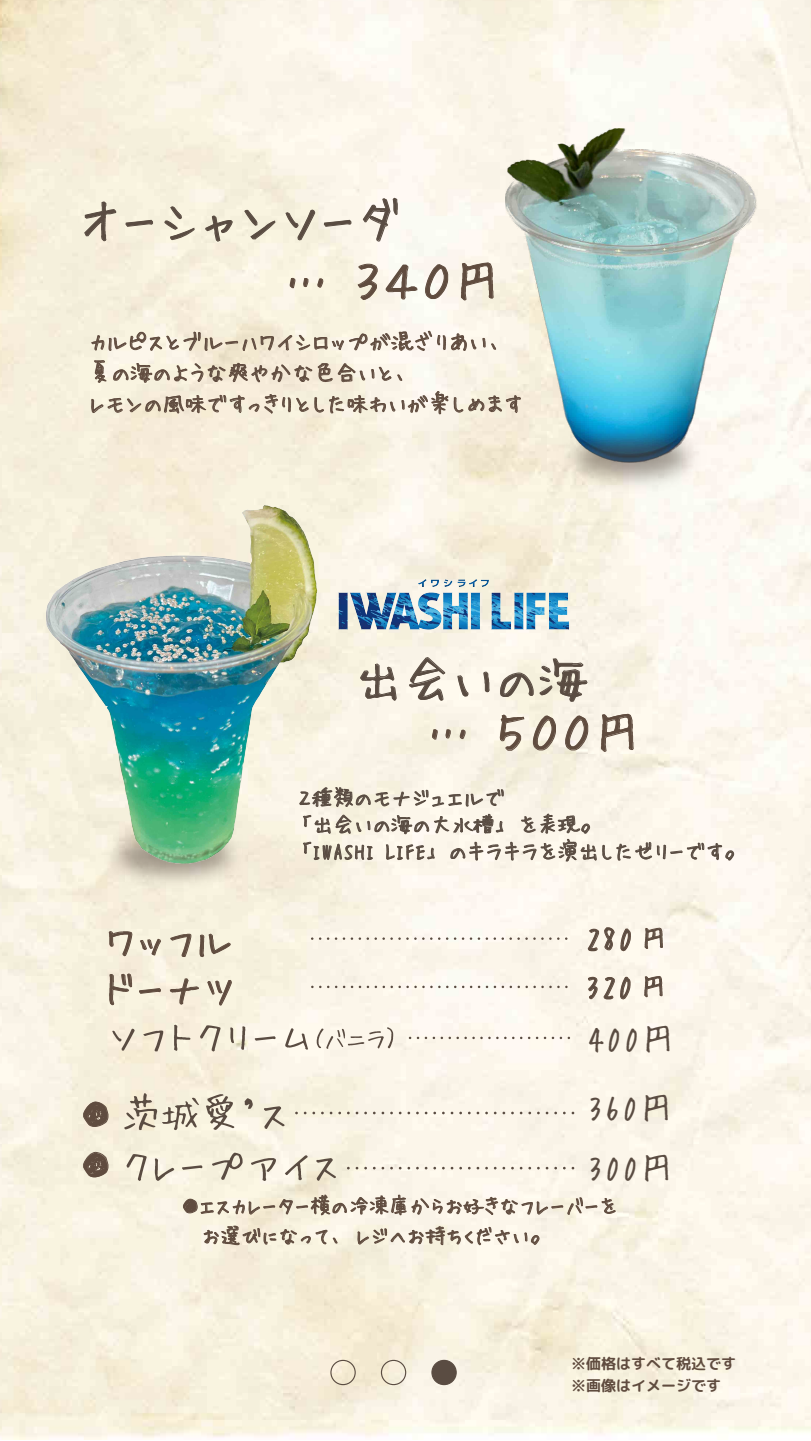
<style>
.page{position:relative;width:811px;height:1441px;background:#fff}
.page>*{position:absolute;margin:0;border:0;box-sizing:border-box;transform-origin:0 0}
.t1{font:49.12px "Hui Font P";color:#5a4c42}
.t2{font:48.75px "Hui Font P";color:#604c3f}
.t3{font:38.78px/48.2px "Hui Font P";color:#604c3f}
.t4{font:36px "Hui Font P";color:#604c3f}
.t5{font:35.25px "Hui Font P";color:#5a4c42}
.t6{font:32.78px "Hui Font P";color:#5a4c42}
.t7{font:21.75px/31px "Hui Font P";color:#604c3f}
.t8{font:21px/26.8px "Hui Font P";color:#5a4c42}
.t9{font:20.25px/30px "Hui Font P";color:#604c3f}
.t10{font:15px/22.5px "rounded mplus 1 c bold";color:#604c3f}
.s1{font-size:26.7px}
</style>
<div class="page">
<img style="left:0;top:0;width:811px;height:1439px">
<svg style="left:311px;top:937px;width:18px;height:3px"></svg>
<svg style="left:335px;top:937px;width:18px;height:3px"></svg>
<svg style="left:359px;top:937px;width:65px;height:3px"></svg>
<svg style="left:430px;top:937px;width:18px;height:3px"></svg>
<svg style="left:454px;top:937px;width:18px;height:3px"></svg>
<svg style="left:478px;top:937px;width:89px;height:3px"></svg>
<svg style="left:588px;top:928px;width:26px;height:23px"></svg>
<svg style="left:621px;top:929px;width:9px;height:22px"></svg>
<svg style="left:645px;top:928px;width:17px;height:20px"></svg>
<svg style="left:409px;top:1037px;width:18px;height:2px"></svg>
<svg style="left:433px;top:1037px;width:65px;height:2px"></svg>
<svg style="left:504px;top:1037px;width:18px;height:2px"></svg>
<svg style="left:528px;top:1037px;width:18px;height:2px"></svg>
<svg style="left:552px;top:1037px;width:18px;height:2px"></svg>
<svg style="left:109px;top:931px;width:23px;height:25px"></svg>
<svg style="left:140px;top:939px;width:21px;height:16px"></svg>
<svg style="left:170px;top:934px;width:21px;height:23px"></svg>
<svg style="left:200px;top:934px;width:31px;height:23px"></svg>
<svg style="left:311px;top:986px;width:18px;height:2px"></svg>
<svg style="left:335px;top:986px;width:18px;height:2px"></svg>
<svg style="left:359px;top:986px;width:89px;height:2px"></svg>
<svg style="left:454px;top:986px;width:18px;height:2px"></svg>
<svg style="left:478px;top:986px;width:89px;height:2px"></svg>
<svg style="left:588px;top:977px;width:9px;height:22px"></svg>
<svg style="left:604px;top:977px;width:10px;height:22px"></svg>
<svg style="left:620px;top:977px;width:10px;height:22px"></svg>
<svg style="left:644px;top:976px;width:18px;height:21px"></svg>
<svg style="left:109px;top:973px;width:23px;height:32px"></svg>
<svg style="left:139px;top:988px;width:22px;height:6px"></svg>
<svg style="left:170px;top:978px;width:29px;height:26px"></svg>
<svg style="left:207px;top:980px;width:25px;height:25px"></svg>
<svg style="left:317px;top:1027px;width:76px;height:22px"></svg>
<svg style="left:112px;top:1028px;width:23px;height:22px"></svg>
<svg style="left:143px;top:1030px;width:20px;height:21px"></svg>
<svg style="left:174px;top:1024px;width:16px;height:27px"></svg>
<svg style="left:200px;top:1025px;width:21px;height:26px"></svg>
<svg style="left:230px;top:1026px;width:15px;height:24px"></svg>
<svg style="left:255px;top:1036px;width:20px;height:5px"></svg>
<svg style="left:285px;top:1028px;width:23px;height:22px"></svg>
<svg style="left:124px;top:1093px;width:75px;height:37px"></svg>
<svg style="left:206px;top:1094px;width:28px;height:36px"></svg>
<svg style="left:245px;top:1098px;width:8px;height:11px"></svg>
<svg style="left:264px;top:1106px;width:20px;height:23px"></svg>
<svg style="left:295px;top:1111px;width:20px;height:3px"></svg>
<svg style="left:321px;top:1111px;width:20px;height:3px"></svg>
<svg style="left:347px;top:1111px;width:20px;height:3px"></svg>
<svg style="left:373px;top:1111px;width:20px;height:3px"></svg>
<svg style="left:399px;top:1111px;width:20px;height:3px"></svg>
<svg style="left:425px;top:1111px;width:20px;height:3px"></svg>
<svg style="left:451px;top:1111px;width:45px;height:3px"></svg>
<svg style="left:502px;top:1111px;width:20px;height:3px"></svg>
<svg style="left:528px;top:1111px;width:20px;height:3px"></svg>
<svg style="left:554px;top:1111px;width:20px;height:3px"></svg>
<svg style="left:126px;top:1154px;width:21px;height:27px"></svg>
<svg style="left:155px;top:1158px;width:19px;height:23px"></svg>
<svg style="left:182px;top:1165px;width:20px;height:5px"></svg>
<svg style="left:212px;top:1152px;width:31px;height:28px"></svg>
<svg style="left:251px;top:1158px;width:25px;height:23px"></svg>
<svg style="left:285px;top:1155px;width:23px;height:25px"></svg>
<svg style="left:316px;top:1158px;width:20px;height:23px"></svg>
<svg style="left:347px;top:1167px;width:20px;height:2px"></svg>
<svg style="left:373px;top:1167px;width:20px;height:2px"></svg>
<svg style="left:399px;top:1167px;width:20px;height:2px"></svg>
<svg style="left:425px;top:1167px;width:20px;height:2px"></svg>
<svg style="left:451px;top:1167px;width:45px;height:2px"></svg>
<svg style="left:502px;top:1167px;width:20px;height:2px"></svg>
<svg style="left:528px;top:1167px;width:20px;height:2px"></svg>
<svg style="left:554px;top:1167px;width:20px;height:2px"></svg>
<svg style="left:83px;top:1151px;width:26px;height:26px"></svg>
<svg style="left:83px;top:1101px;width:26px;height:26px"></svg>
<svg style="left:183px;top:1194px;width:223px;height:21px"></svg>
<svg style="left:412px;top:1197px;width:203px;height:18px"></svg>
<svg style="left:204px;top:1226px;width:123px;height:19px"></svg>
<svg style="left:333px;top:1238px;width:4px;height:5px"></svg>
<svg style="left:358px;top:1226px;width:181px;height:19px"></svg>
<img style="left:93px;top:872px;width:163px;height:28px">
<div style="left:330px;top:1360px;width:26px;height:25px;border:1px solid #5a4c42;border-radius:50%"></div>
<div style="left:381px;top:1360px;width:25px;height:25px;border:1px solid #5a4c42;border-radius:50%"></div>
<div style="left:432px;top:1360px;width:24px;height:24px;background:#5a4c42;border-radius:50%"></div>
<div style="left:431px;top:1360px;width:26px;height:25px;border:1px solid #5a4c42;border-radius:50%"></div>
<svg style="left:360px;top:663px;width:37px;height:38px"></svg>
<svg style="left:409px;top:657px;width:36px;height:44px"></svg>
<svg style="left:457px;top:672px;width:32px;height:24px"></svg>
<svg style="left:500px;top:672px;width:33px;height:25px"></svg>
<svg style="left:540px;top:658px;width:47px;height:44px"></svg>
<svg style="left:324px;top:787px;width:410px;height:74px"></svg>
<img style="left:339px;top:580px;width:229px;height:50px">
<img style="left:36px;top:501px;width:288px;height:371px">
<svg style="left:84px;top:201px;width:32px;height:40px"></svg>
<svg style="left:126px;top:220px;width:27px;height:7px"></svg>
<svg style="left:165px;top:206px;width:30px;height:34px"></svg>
<svg style="left:205px;top:216px;width:27px;height:26px"></svg>
<svg style="left:244px;top:210px;width:31px;height:29px"></svg>
<svg style="left:285px;top:210px;width:30px;height:30px"></svg>
<svg style="left:324px;top:220px;width:27px;height:7px"></svg>
<svg style="left:363px;top:198px;width:35px;height:44px"></svg>
<svg style="left:91px;top:331px;width:405px;height:20px"></svg>
<svg style="left:94px;top:360px;width:13px;height:23px"></svg>
<svg style="left:113px;top:363px;width:199px;height:20px"></svg>
<svg style="left:318px;top:363px;width:84px;height:19px"></svg>
<svg style="left:91px;top:391px;width:414px;height:23px"></svg>
<svg style="left:290px;top:278px;width:33px;height:10px"></svg>
<svg style="left:357px;top:264px;width:21px;height:36px"></svg>
<svg style="left:386px;top:265px;width:31px;height:35px"></svg>
<svg style="left:425px;top:264px;width:23px;height:35px"></svg>
<svg style="left:461px;top:262px;width:33px;height:38px"></svg>
<svg style="left:432px;top:729px;width:34px;height:11px"></svg>
<svg style="left:500px;top:714px;width:24px;height:37px"></svg>
<svg style="left:533px;top:715px;width:23px;height:35px"></svg>
<svg style="left:565px;top:715px;width:23px;height:35px"></svg>
<svg style="left:601px;top:714px;width:33px;height:38px"></svg>
<img style="left:505px;top:128px;width:251px;height:334px">
<img style="left:550px;top:412px;width:162px;height:90px">
<h1 class="t1" style="left:79px;top:189px;width:325px">オーシャンソーダ</h1>
<h2 class="t2" style="left:284px;top:248px;width:219px">… ３４０円</h2>
<p class="t7" style="left:89px;top:325px;width:435px">カルピスとブルーハワイシロップが混ざりあい、夏の海のような爽やかな色合いと、<br>レモンの風味ですっきりとした味わいが楽しめます</p>
<h1 class="t1" style="left:354px;top:647px;width:236px">出会いの海</h1>
<h2 class="t2" style="left:426px;top:699px;width:217px">… ５００円</h2>
<h3 class="t3" style="left:105px;top:915px;width:133px">ワッフルドーナツ</h3>
<h3 class="t4" style="left:80px;top:1090px;width:32px">●</h3>
<p class="t8" style="left:298px;top:783px;width:447px">２種類のモナジュエルで<br>「出会いの海の大水槽」を表現。<br>「IWASHI LIFE」のキラキラを演出したゼリーです。</p>
<h3 class="t6" style="left:585px;top:916px;width:84px">280 <span class="s1">円</span></h3>
<h3 class="t6" style="left:585px;top:964px;width:83px">320 <span class="s1">円</span></h3>
<h3 class="t5" style="left:587px;top:1015px;width:90px">400円</h3>
<h3 class="t5" style="left:587px;top:1084px;width:88px">360円</h3>
<h3 class="t4" style="left:80px;top:1140px;width:32px">●</h3>
<h3 class="t5" style="left:587px;top:1144px;width:89px">300円</h3>
<p class="t9" style="left:182px;top:1190px;width:437px">●エスカレーター横の冷凍庫からお好きなフレーバーを　お選びになって、レジへお持ちください。</p>
<p class="t10" style="left:571px;top:1352px;width:166px">※価格はすべて税込です※画像はイメージです</p>
</div>
